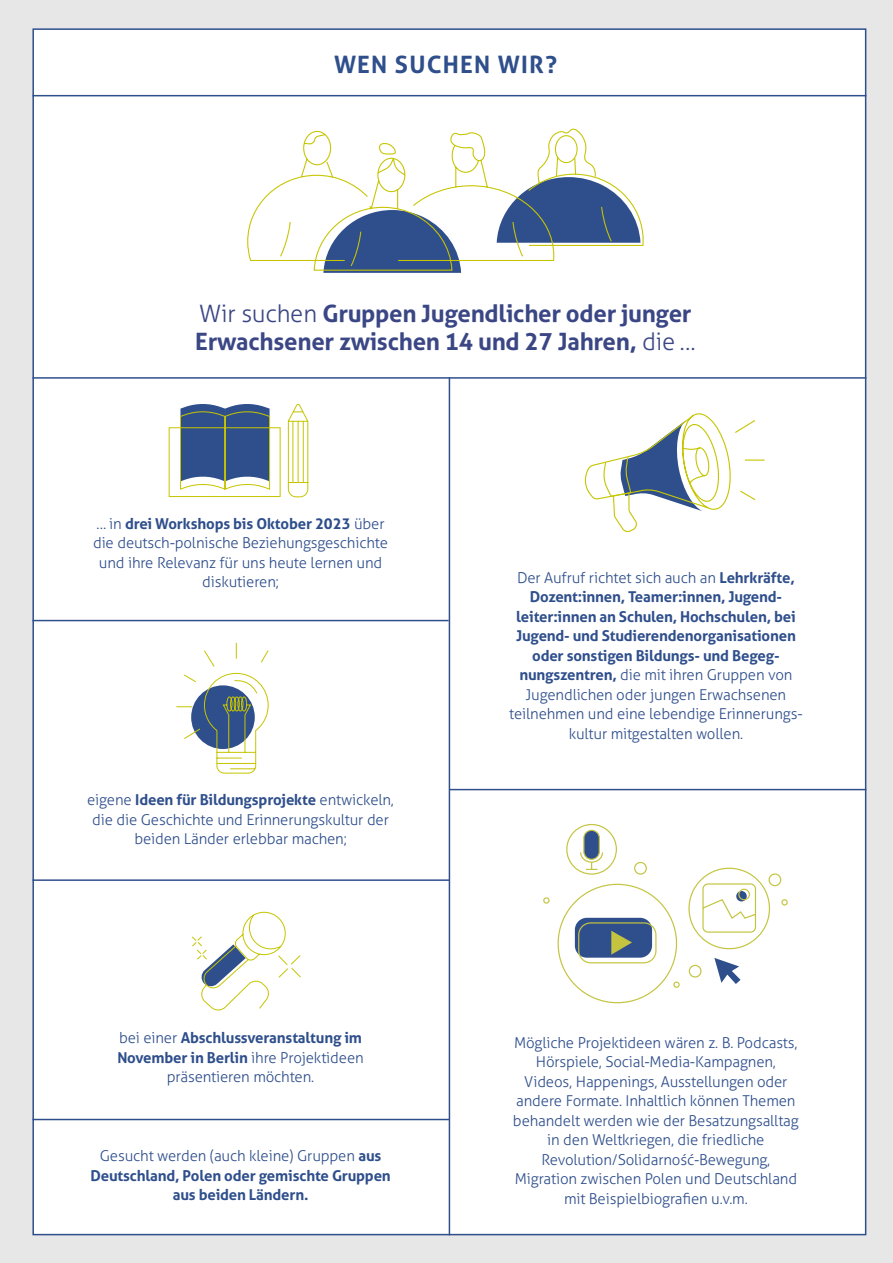
<style>
.page{position:relative;width:893px;height:1263px;background:#e7e7e7}
.page>*{position:absolute;margin:0;border:0;box-sizing:border-box;transform-origin:0 0}
.t1{font:700 24px/28.8px "Aller";letter-spacing:-.01em;color:#3b4785}
.t2{font:700 24px "Aller";letter-spacing:.05em;color:#2f4f8c}
.t3{font:300 15px/19.5px "Aller";letter-spacing:-.01em;color:#2f4f8c;text-align:center}
.t4{font:700 15px/19.5px "Aller";letter-spacing:-.01em;color:#2f4f8c;text-align:center}
.s1{font-weight:300}
.s2{font-weight:700}
</style>
<div class="page">
<div style="left:32px;top:28px;width:834px;height:1207px;background:#fff;border:2px solid #2f4f8c"></div>
<svg style="left:176px;top:642px;width:93px;height:132px"></svg>
<svg style="left:192px;top:911px;width:109px;height:100px"></svg>
<svg style="left:584px;top:413px;width:181px;height:120px"></svg>
<svg style="left:323px;top:271px;width:138px;height:2px"></svg>
<svg style="left:247px;top:128px;width:397px;height:143px"></svg>
<hr style="left:32px;top:95px;width:834px;height:1px;background:#2f4f8c">
<hr style="left:32px;top:377px;width:834px;height:2px;background:#2f4f8c">
<hr style="left:449px;top:789px;width:417px;height:1px;background:#2f4f8c">
<hr style="left:32px;top:620px;width:417px;height:1px;background:#2f4f8c">
<hr style="left:32px;top:879px;width:417px;height:2px;background:#2f4f8c">
<hr style="left:32px;top:1119px;width:417px;height:1px;background:#2f4f8c">
<hr style="left:449px;top:377px;width:1px;height:858px;background:#2f4f8c">
<svg style="left:168px;top:404px;width:113px;height:93px"></svg>
<svg style="left:287px;top:403px;width:22px;height:95px"></svg>
<div style="left:543px;top:897px;width:7px;height:7px;border:1px solid #c4c440;border-radius:50%"></div>
<svg style="left:557px;top:823px;width:231px;height:181px"></svg>
<h1 class="t2" style="left:334px;top:50px;width:224px">WEN SUCHEN WIR?</h1>
<h1 class="t1" style="left:195px;top:298px;width:502px"><span class="s1">Wir suchen</span> Gruppen Jugendlicher oder junger<br>Erwachsener zwischen 14 und 27 Jahren, <span class="s1">die …</span></h1>
<p class="t3" style="left:93px;top:513px;width:296px">… in <span class="s2">drei Workshops bis Oktober 2023</span> über die deutsch-polnische Beziehungsgeschichte und ihre Relevanz für uns heute lernen und diskutieren;</p>
<p class="t3" style="left:87px;top:790px;width:308px">eigene <span class="s2">Ideen für Bildungsprojekte</span> entwickeln, die die Geschichte und Erinnerungskultur der beiden Länder erlebbar machen;</p>
<p class="t3" style="left:117px;top:1028px;width:248px">bei einer <span class="s2">Abschlussveranstaltung im<br>November in Berlin</span> ihre Projektideen präsentieren möchten.</p>
<p class="t4" style="left:90px;top:1146px;width:302px"><span class="s1">Gesucht werden (auch kleine) Gruppen</span> aus<br>Deutschland, Polen oder gemischte Gruppen aus beiden Ländern.</p>
<p class="t4" style="left:509px;top:568px;width:295px"><span class="s1">Der Aufruf richtet sich auch an</span> Lehrkräfte, Dozent:innen, Teamer:innen, Jugend&shy;leiter:innen an Schulen, Hochschulen, bei Jugend- und Studierendenorganisationen oder sonstigen Bildungs- und Begeg&shy;nungszentren, <span class="s1">die mit ihren Gruppen von Jugendlichen oder jungen Erwachsenen teilnehmen und eine lebendige Erinnerungs&shy;kultur mitgestalten wollen.</span></p>
<p class="t3" style="left:513px;top:1032px;width:287px">Mögliche Projektideen wären z. B. Podcasts, Hörspiele, Social-Media-Kampagnen, Videos, Happenings, Ausstellungen oder andere Formate. Inhaltlich können Themen behandelt werden wie der Besatzungsalltag in den Weltkriegen, die friedliche Revolution/Solidarność-Bewegung, Migration zwischen Polen und Deutschland mit Beispielbiografien u.v.m.</p>
</div>
